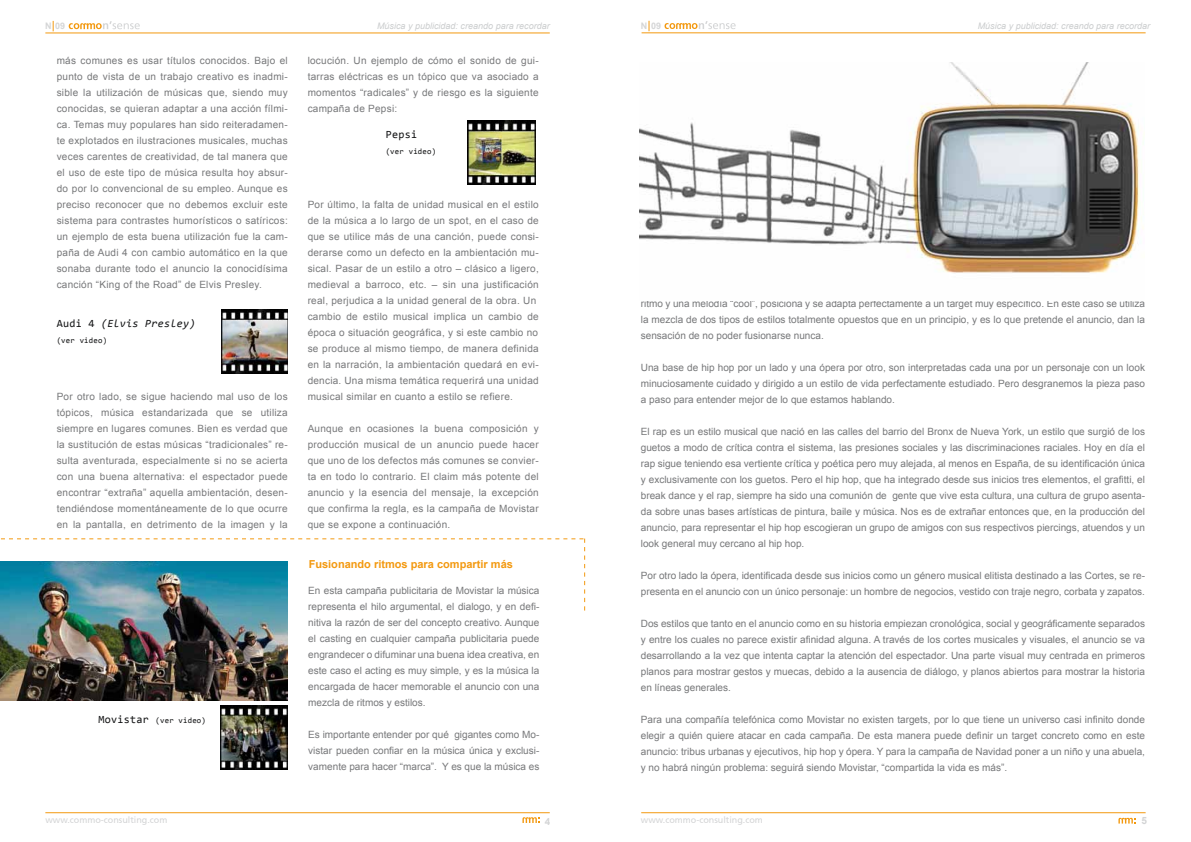
<style>
.page{position:relative;width:1191px;height:842px;background:#fff}
.page>*{position:absolute;margin:0;border:0;box-sizing:border-box;transform-origin:0 0}
.t1{font:700 11px "Arial";color:#f39910}
.t2{font:italic 11px "Consolas";letter-spacing:.025em;color:#121314}
.t3{font:11px "Consolas";letter-spacing:.025em;color:#121314}
.t4{font:10px/16px "Arial";letter-spacing:.025em;color:#77787a;text-align:justify}
.t5{font:10px/16px "Arial";color:#77787a}
.t6{font:700 10px "Arial";color:#d3d4d5}
.t7{font:italic 9px "Arial";color:#cbcdce}
.t8{font:9px "Frutiger 55 Roman";color:#d3d4d5}
.t9{font:700 9px "Arial";color:#d5d6d7}
.t10{font:8px "Consolas";letter-spacing:.025em;color:#121314}
.s1{font-style:normal}
.s2{font-size:11px}
</style>
<div class="page">
<svg style="left:69px;top:21px;width:71px;height:8px"></svg>
<hr style="left:45px;top:32px;width:505px;height:1px;background:#f39910">
<hr style="left:45px;top:812px;width:505px;height:1px;background:#f39910">
<svg style="left:664px;top:21px;width:71px;height:8px"></svg>
<hr style="left:641px;top:32px;width:504px;height:1px;background:#f39910">
<svg style="left:522px;top:817px;width:18px;height:6px"></svg>
<svg style="left:1118px;top:818px;width:17px;height:5px"></svg>
<hr style="left:641px;top:812px;width:504px;height:1px;background:#f39910">
<svg style="left:1px;top:538px;width:584px;height:72px"></svg>
<img style="left:221px;top:310px;width:67px;height:63px">
<img style="left:468px;top:121px;width:67px;height:63px">
<img style="left:640px;top:62px;width:504px;height:211px">
<img style="left:220px;top:706px;width:68px;height:63px">
<img style="left:0;top:562px;width:288px;height:139px">
<p class="t9" style="left:45px;top:20px;width:22px">N 09</p>
<p class="t7" style="left:377px;top:20px;width:174px">Música y publicidad: creando para recordar</p>
<p class="t9" style="left:641px;top:20px;width:22px">N 09</p>
<p class="t7" style="left:977px;top:20px;width:174px">Música y publicidad: creando para recordar</p>
<p class="t4" style="left:57px;top:53px;width:232px">más comunes es usar títulos conocidos. Bajo el punto de vista de un trabajo creativo es inadmi&shy;sible la utilización de músicas que, siendo muy conocidas, se quieran adaptar a una acción fílmi&shy;ca. Temas muy populares han sido reiteradamen&shy;te explotados en ilustraciones musicales, muchas veces carentes de creatividad, de tal manera que el uso de este tipo de música resulta hoy absur&shy;do por lo convencional de su empleo. Aunque es preciso reconocer que no debemos excluir este sistema para contrastes humorísticos o satíricos: un ejemplo de esta buena utilización fue la cam&shy;paña de Audi 4 con cambio automático en la que sonaba durante todo el anuncio la conocidísima canción “King of the Road” de Elvis Presley.</p>
<p class="t2" style="left:57px;top:317px;width:140px"><span class="s1">Audi 4</span> (Elvis Presley)</p>
<p class="t10" style="left:57px;top:335px;width:52px">(ver video)</p>
<p class="t4" style="left:57px;top:389px;width:232px">Por otro lado, se sigue haciendo mal uso de los tópicos, música estandarizada que se utiliza siempre en lugares comunes. Bien es verdad que la sustitución de estas músicas “tradicionales” re&shy;sulta aventurada, especialmente si no se acierta con una buena alternativa: el espectador puede encontrar “extraña” aquella ambientación, desen&shy;tendiéndose momentáneamente de lo que ocurre en la pantalla, en detrimento de la imagen y la</p>
<p class="t10" style="left:99px;top:715px;width:109px"><span class="s2">Movistar</span> (ver video)</p>
<p class="t4" style="left:308px;top:53px;width:232px">locución. Un ejemplo de cómo el sonido de gui&shy;tarras eléctricas es un tópico que va asociado a momentos “radicales” y de riesgo es la siguiente campaña de Pepsi:</p>
<p class="t3" style="left:386px;top:128px;width:33px">Pepsi</p>
<p class="t10" style="left:386px;top:146px;width:52px">(ver video)</p>
<p class="t4" style="left:308px;top:197px;width:233px;text-align:left">Por último, la falta de unidad musical en el estilo de la música a lo largo de un spot, en el caso de que se utilice más de una canción, puede consi&shy;derarse como un defecto en la ambientación mu&shy;sical. Pasar de un estilo a otro – clásico a ligero, medieval a barroco, etc. – sin una justificación real, perjudica a la unidad general de la obra. Un cambio de estilo musical implica un cambio de época o situación geográfica, y si este cambio no se produce al mismo tiempo, de manera definida en la narración, la ambientación quedará en evi&shy;dencia. Una misma temática requerirá una unidad musical similar en cuanto a estilo se refiere.</p>
<p class="t4" style="left:308px;top:421px;width:233px">Aunque en ocasiones la buena composición y producción musical de un anuncio puede hacer que uno de los defectos más comunes se convier&shy;ta en todo lo contrario. El claim más potente del anuncio y la esencia del mensaje, la excepción que confirma la regla, es la campaña de Movistar que se expone a continuación.</p>
<p class="t1" style="left:309px;top:557px;width:206px">Fusionando ritmos para compartir más</p>
<p class="t4" style="left:308px;top:583px;width:233px">En esta campaña publicitaria de Movistar la música representa el hilo argumental, el dialogo, y en defi&shy;nitiva la razón de ser del concepto creativo. Aunque el casting en cualquier campaña publicitaria puede engrandecer o difuminar una buena idea creativa, en este caso el acting es muy simple, y es la música la encargada de hacer memorable el anuncio con una mezcla de ritmos y estilos.</p>
<p class="t4" style="left:308px;top:727px;width:233px">Es importante entender por qué gigantes como Mo&shy;vistar pueden confiar en la música única y exclusi&shy;vamente para hacer “marca”. Y es que la música es</p>
<p class="t4" style="left:641px;top:296px;width:505px">ritmo y una melodía “cool”, posiciona y se adapta perfectamente a un target muy específico. En este caso se utiliza la mezcla de dos tipos de estilos totalmente opuestos que en un principio, y es lo que pretende el anuncio, dan la sensación de no poder fusionarse nunca.</p>
<p class="t4" style="left:641px;top:360px;width:505px">Una base de hip hop por un lado y una ópera por otro, son interpretadas cada una por un personaje con un look minuciosamente cuidado y dirigido a un estilo de vida perfectamente estudiado. Pero desgranemos la pieza paso a paso para entender mejor de lo que estamos hablando.</p>
<p class="t4" style="left:641px;top:424px;width:506px">El rap es un estilo musical que nació en las calles del barrio del Bronx de Nueva York, un estilo que surgió de los guetos a modo de crítica contra el sistema, las presiones sociales y las discriminaciones raciales. Hoy en día el rap sigue teniendo esa vertiente crítica y poética pero muy alejada, al menos en España, de su identificación única y exclusivamente con los guetos. Pero el hip hop, que ha integrado desde sus inicios tres elementos, el grafitti, el break dance y el rap, siempre ha sido una comunión de gente que vive esta cultura, una cultura de grupo asenta&shy;da sobre unas bases artísticas de pintura, baile y música. Nos es de extrañar entonces que, en la producción del anuncio, para representar el hip hop escogieran un grupo de amigos con sus respectivos piercings, atuendos y un look general muy cercano al hip hop.</p>
<p class="t5" style="left:641px;top:568px;width:505px">Por otro lado la ópera, identificada desde sus inicios como un género musical elitista destinado a las Cortes, se re&shy;presenta en el anuncio con un único personaje: un hombre de negocios, vestido con traje negro, corbata y zapatos.</p>
<p class="t4" style="left:641px;top:616px;width:505px">Dos estilos que tanto en el anuncio como en su historia empiezan cronológica, social y geográficamente separados y entre los cuales no parece existir afinidad alguna. A través de los cortes musicales y visuales, el anuncio se va desarrollando a la vez que intenta captar la atención del espectador. Una parte visual muy centrada en primeros planos para mostrar gestos y muecas, debido a la ausencia de diálogo, y planos abiertos para mostrar la historia en líneas generales.</p>
<p class="t4" style="left:641px;top:712px;width:505px">Para una compañía telefónica como Movistar no existen targets, por lo que tiene un universo casi infinito donde elegir a quién quiere atacar en cada campaña. De esta manera puede definir un target concreto como en este anuncio: tribus urbanas y ejecutivos, hip hop y ópera. Y para la campaña de Navidad poner a un niño y una abuela, y no habrá ningún problema: seguirá siendo Movistar, “compartida la vida es más”.</p>
<p class="t8" style="left:45px;top:815px;width:123px">www.commo-consulting.com</p>
<p class="t8" style="left:641px;top:815px;width:123px">www.commo-consulting.com</p>
<p class="t6" style="left:544px;top:814px;width:7px">4</p>
<p class="t6" style="left:1141px;top:813px;width:7px">5</p>
</div>
